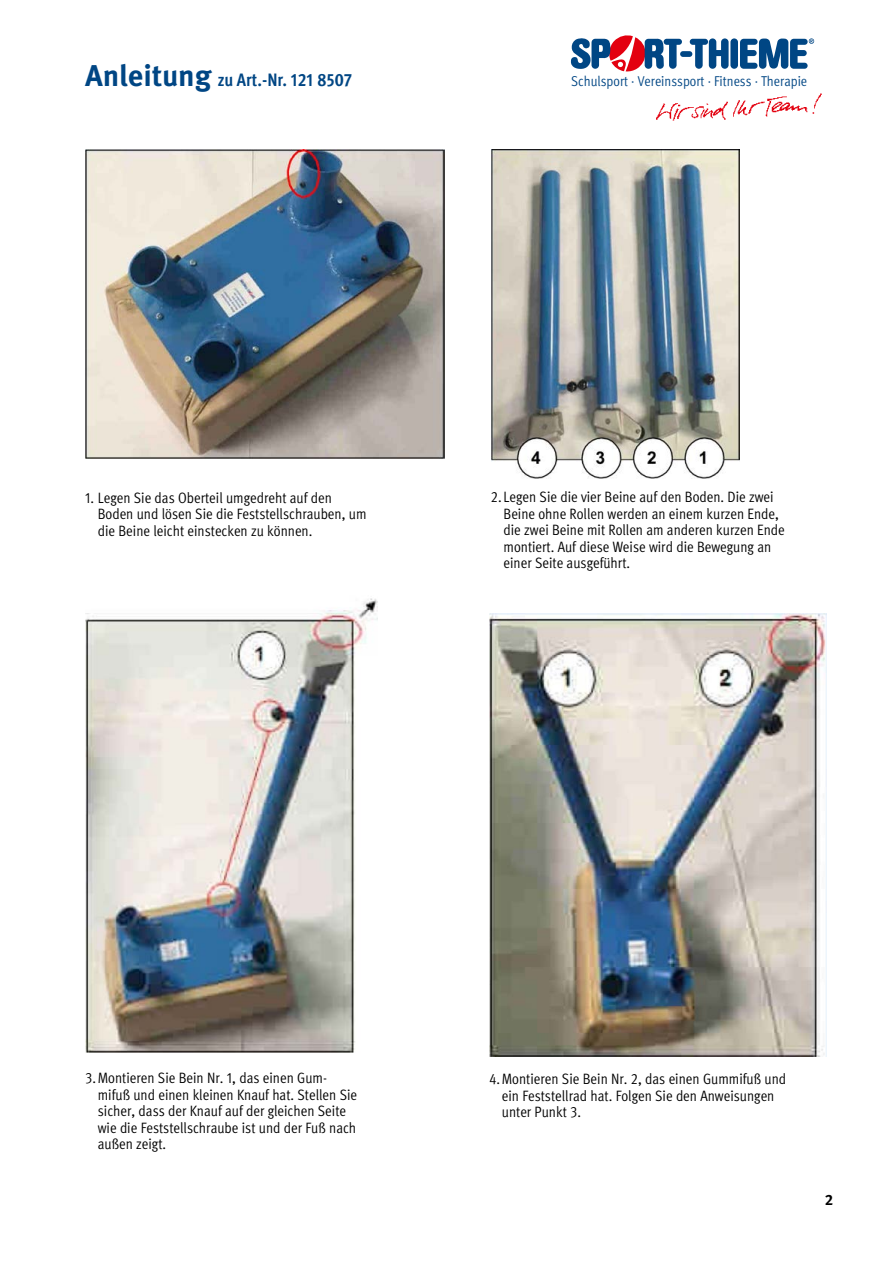
<style>
.page{position:relative;width:893px;height:1263px;background:#fff}
.page>*{position:absolute;margin:0;border:0;box-sizing:border-box;transform-origin:0 0}
.t1{font:700 condensed 18px "Meta Pro";color:#004684}
.t2{font:15px/16.5px "Meta Pro Cond Norm";color:#000}
.t3{font:700 15px "Meta Pro";color:#000}
.t4{font:14.25px "Meta Pro Cond Norm";color:#004684}
.s1{font-stretch:normal;font-size:30px}
</style>
<div class="page">
<img style="left:656px;top:93px;width:166px;height:28px">
<div style="left:680px;top:51px;width:12px;height:6px;background:#004684;border-radius:3px"></div>
<div style="left:730px;top:38px;width:8px;height:31px;background:#004684;border-radius:4px"></div>
<svg style="left:690px;top:38px;width:39px;height:31px"></svg>
<svg style="left:740px;top:38px;width:74px;height:31px"></svg>
<svg style="left:571px;top:35px;width:111px;height:36px"></svg>
<img style="left:85px;top:150px;width:360px;height:308px">
<img style="left:492px;top:150px;width:248px;height:328px">
<img style="left:85px;top:598px;width:292px;height:455px">
<img style="left:489px;top:613px;width:337px;height:443px">
<p class="t1" style="left:85px;top:66px;width:268px"><span class="s1">Anleitung</span> zu Art.-Nr. 121 8507</p>
<p class="t4" style="left:571px;top:71px;width:238px">Schulsport · Vereinssport · Fitness · Therapie</p>
<p class="t2" style="left:98px;top:488px;width:270px;text-indent:-13px">1. Legen Sie das Oberteil umgedreht auf den<br>Boden und lösen Sie die Feststellschrauben, um die Beine leicht einstecken zu können.</p>
<p class="t2" style="left:503px;top:488px;width:283px;text-indent:-13px">2.Legen Sie die vier Beine auf den Boden. Die zwei Beine ohne Rollen werden an einem kurzen Ende, die zwei Beine mit Rollen am anderen kurzen Ende montiert. Auf diese Weise wird die Bewegung an einer Seite ausgeführt.</p>
<p class="t2" style="left:98px;top:1069px;width:261px;text-indent:-13px">3.Montieren Sie Bein Nr. 1, das einen Gum&shy;mifuß und einen kleinen Knauf hat. Stellen Sie sicher, dass der Knauf auf der gleichen Seite wie die Feststellschraube ist und der Fuß nach außen zeigt.</p>
<p class="t2" style="left:502px;top:1070px;width:286px;text-indent:-13px">4.Montieren Sie Bein Nr. 2, das einen Gummifuß und ein Feststellrad hat. Folgen Sie den Anweisungen unter Punkt 3.</p>
<p class="t3" style="left:825px;top:1188px;width:10px">2</p>
</div>
